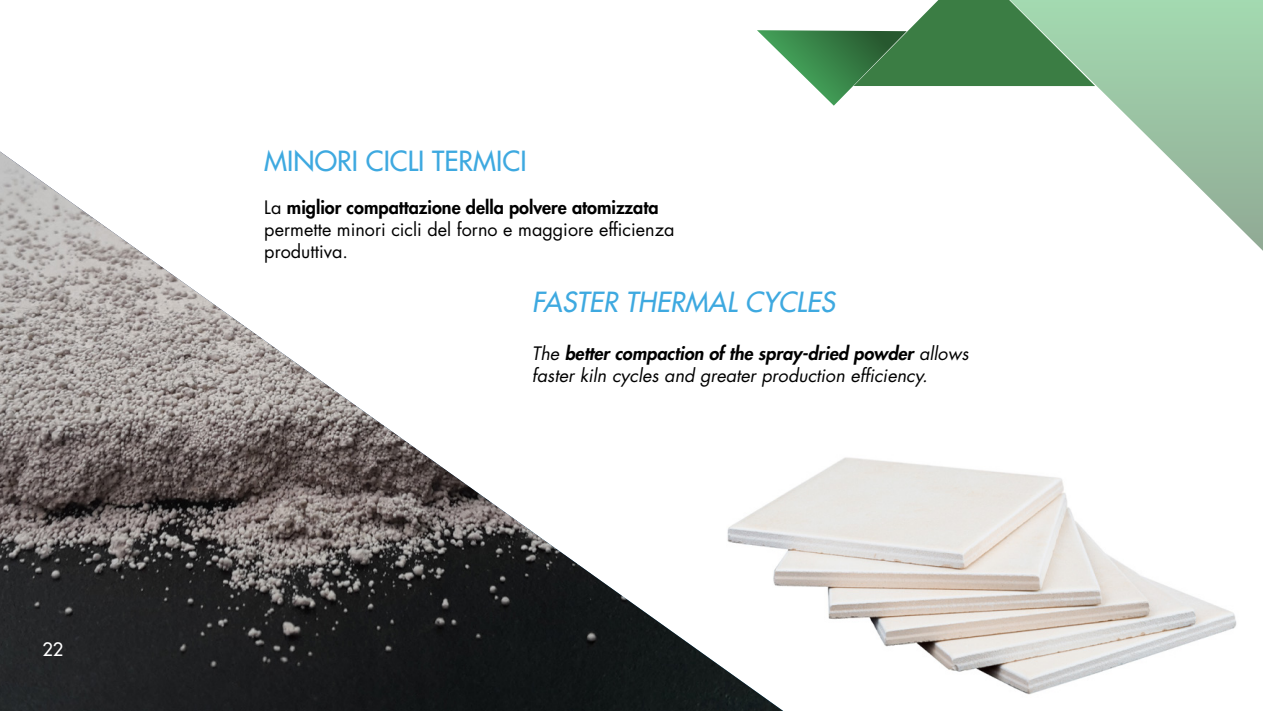
<style>
.page{position:relative;width:1263px;height:711px;background:#fff}
.page>*{position:absolute;margin:0;border:0;box-sizing:border-box;transform-origin:0 0}
.t1{font:italic 500 27px "Futura Std";color:#3ea9e0}
.t2{font:500 27px "Futura Std";color:#3ea9e0}
.t3{font:18px/21.6px "Futura Std";color:#000}
.t4{font:italic 18px/21.6px "Futura Std";color:#000}
.t5{font:500 18px "Futura Std";color:#fff}
.s1{font-weight:800}
</style>
<div class="page">
<img style="left:783px;top:457px;width:454px;height:238px">
<img style="left:0;top:151px;width:783px;height:559px">
<svg style="left:757px;top:0;width:213px;height:106px"></svg>
<svg style="left:970px;top:0;width:293px;height:251px"></svg>
<p class="t5" style="left:43px;top:638px;width:22px">22</p>
<h1 class="t2" style="left:264px;top:144px;width:264px">MINORI CICLI TERMICI</h1>
<p class="t3" style="left:264px;top:197px;width:412px">La <span class="s1">miglior compattazione della polvere atomizzata </span>permette minori cicli del forno e maggiore efficienza produttiva.</p>
<h1 class="t1" style="left:532px;top:285px;width:305px">FASTER THERMAL CYCLES</h1>
<p class="t4" style="left:532px;top:342px;width:438px">The <span class="s1">better compaction of the spray-dried powder</span> allows faster kiln cycles and greater production efficiency.</p>
</div>
